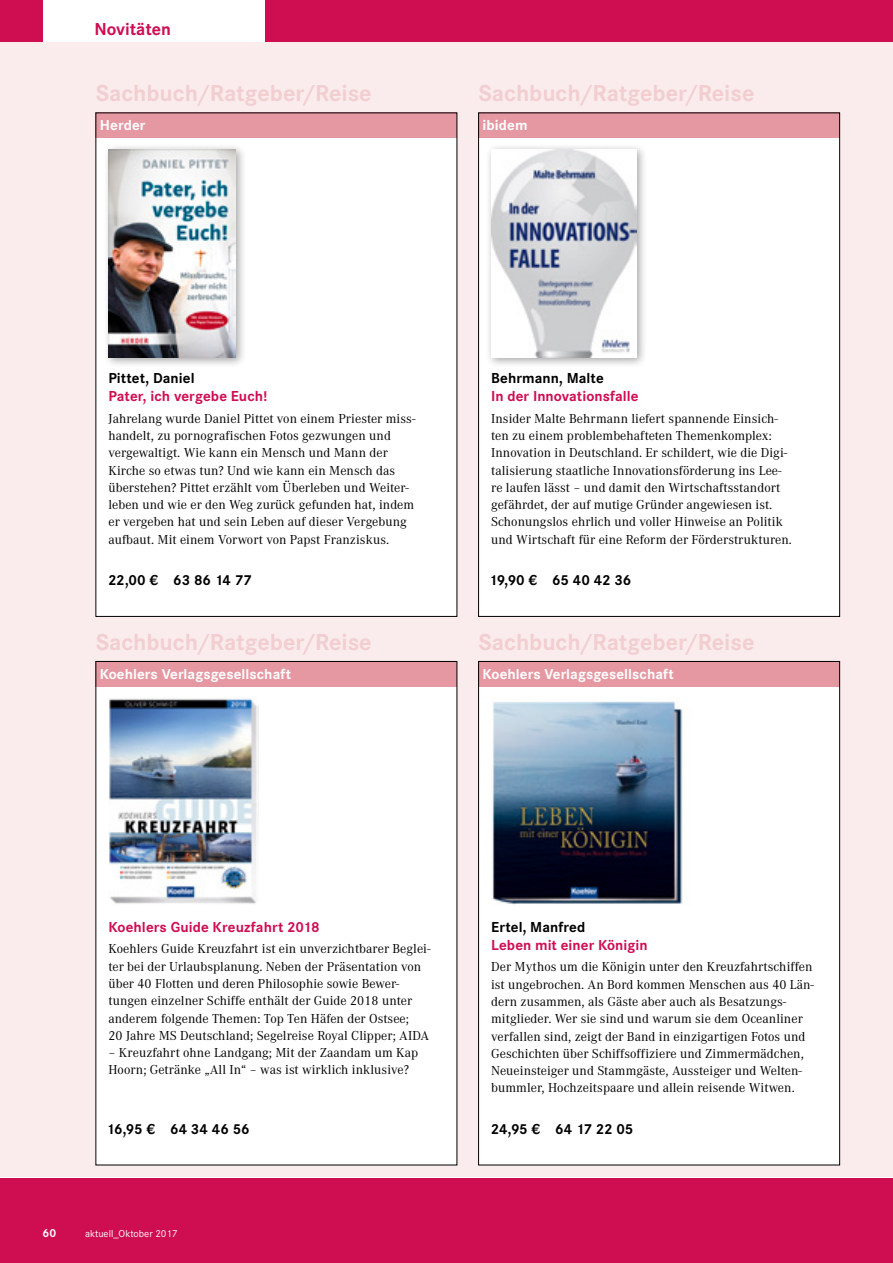
<style>
.page{position:relative;width:893px;height:1263px;background:#fff}
.page>*{position:absolute;margin:0;border:0;box-sizing:border-box;transform-origin:0 0}
.t1{font:700 24px "Corporate S";color:#f3ced1}
.t2{font:700 18px "Corporate S";color:#cf0d51}
.t3{font:700 15px "Corporate S";color:#000}
.t4{font:700 15px "Corporate S";letter-spacing:.005em;color:#cf0d51}
.t5{font:700 15px "Corporate S";letter-spacing:.005em;color:#fff}
.t6{font:13.5px/17.2px "Corporate A";letter-spacing:.005em;color:#000}
.t7{font:700 12px "Corporate S";color:#fff}
.t8{font:10.5px "Corporate S";color:#fff}
</style>
<div class="page">
<div style="left:0;top:1178px;width:893px;height:85px;background:#cf0d51"></div>
<div style="left:0;top:0;width:43px;height:43px;background:#cf0d51"></div>
<div style="left:266px;top:0;width:627px;height:43px;background:#cf0d51"></div>
<div style="left:0;top:43px;width:893px;height:1134px;background:#faeced"></div>
<div style="left:479px;top:661px;width:361px;height:504px;background:#fff"></div>
<div style="left:478px;top:661px;width:362px;height:26px;background:#e698a2"></div>
<img style="left:492px;top:699px;width:191px;height:205px">
<div style="left:96px;top:661px;width:361px;height:504px;background:#fff"></div>
<div style="left:96px;top:661px;width:361px;height:26px;background:#e698a2"></div>
<img style="left:108px;top:698px;width:150px;height:206px">
<div style="left:479px;top:113px;width:361px;height:503px;background:#fff"></div>
<div style="left:478px;top:113px;width:362px;height:25px;background:#e698a2"></div>
<div style="left:486px;top:144px;width:162px;height:224px;background:#000;opacity:.35"></div>
<img style="left:491px;top:149px;width:146px;height:208px">
<div style="left:96px;top:113px;width:361px;height:503px;background:#fff"></div>
<div style="left:96px;top:113px;width:361px;height:25px;background:#e698a2"></div>
<div style="left:104px;top:144px;width:142px;height:224px;background:#000;opacity:.35"></div>
<img style="left:108px;top:149px;width:127px;height:208px">
<h2 class="t2" style="left:94px;top:19px;width:78px">Novitäten</h2>
<h1 class="t1" style="left:96px;top:79px;width:277px">Sachbuch/Ratgeber/Reise</h1>
<p class="t5" style="left:100px;top:116px;width:47px">Herder</p>
<h1 class="t1" style="left:478px;top:79px;width:277px">Sachbuch/Ratgeber/Reise</h1>
<p class="t5" style="left:483px;top:116px;width:46px">ibidem</p>
<p class="t3" style="left:108px;top:370px;width:88px">Pittet, Daniel</p>
<p class="t4" style="left:108px;top:388px;width:160px">Pater, ich vergebe Euch!</p>
<p class="t6" style="left:108px;top:410px;width:309px">Jahrelang wurde Daniel Pittet von einem Priester miss&shy;handelt, zu pornografischen Fotos gezwungen und vergewaltigt. Wie kann ein Mensch und Mann der Kirche so etwas tun? Und wie kann ein Mensch das überstehen? Pittet erzählt vom Überleben und Weiter&shy;leben und wie er den Weg zurück gefunden hat, indem er vergeben hat und sein Leben auf dieser Vergebung aufbaut. Mit einem Vorwort von Papst Franziskus.</p>
<p class="t3" style="left:108px;top:572px;width:145px">22,00 € 63 86 14 77</p>
<h1 class="t1" style="left:96px;top:628px;width:277px">Sachbuch/Ratgeber/Reise</h1>
<p class="t5" style="left:100px;top:665px;width:193px">Koehlers Verlagsgesellschaft</p>
<p class="t3" style="left:491px;top:370px;width:114px">Behrmann, Malte</p>
<p class="t4" style="left:491px;top:388px;width:149px">In der Innovationsfalle</p>
<p class="t6" style="left:491px;top:410px;width:302px">Insider Malte Behrmann liefert spannende Einsich&shy;ten zu einem problembehafteten Themenkomplex:<br>Innovation in Deutschland. Er schildert, wie die Digi&shy;talisierung staatliche Innovationsförderung ins Lee&shy;re laufen lässt – und damit den Wirtschaftsstandort gefährdet, der auf mutige Gründer angewiesen ist.<br>Schonungslos ehrlich und voller Hinweise an Politik und Wirtschaft für eine Reform der Förderstrukturen.</p>
<p class="t3" style="left:489px;top:572px;width:144px">19,90 € 65 40 42 36</p>
<h1 class="t1" style="left:478px;top:628px;width:277px">Sachbuch/Ratgeber/Reise</h1>
<p class="t5" style="left:483px;top:665px;width:193px">Koehlers Verlagsgesellschaft</p>
<p class="t4" style="left:108px;top:918px;width:213px">Koehlers Guide Kreuzfahrt 2018</p>
<p class="t6" style="left:108px;top:941px;width:324px">Koehlers Guide Kreuzfahrt ist ein unverzichtbarer Beglei&shy;ter bei der Urlaubsplanung. Neben der Präsentation von über 40 Flotten und deren Philosophie sowie Bewer&shy;tungen einzelner Schiffe enthält der Guide 2018 unter anderem folgende Themen: Top Ten Häfen der Ostsee;<br>20 Jahre MS Deutschland; Segelreise Royal Clipper; AIDA</p>
<p class="t6" style="left:108px;top:1044px;width:311px">– Kreuzfahrt ohne Landgang; Mit der Zaandam um Kap<br>Hoorn; Getränke „All In“ – was ist wirklich inklusive?</p>
<p class="t3" style="left:106px;top:1120px;width:145px">16,95 € 64 34 46 56</p>
<p class="t7" style="left:43px;top:1226px;width:15px">60</p>
<p class="t8" style="left:85px;top:1227px;width:94px">aktuell_Oktober 2017</p>
<p class="t3" style="left:491px;top:918px;width:96px">Ertel, Manfred</p>
<p class="t4" style="left:491px;top:936px;width:158px">Leben mit einer Königin</p>
<p class="t6" style="left:491px;top:959px;width:324px">Der Mythos um die Königin unter den Kreuzfahrtschiffen ist ungebrochen. An Bord kommen Menschen aus 40 Län&shy;dern zusammen, als Gäste aber auch als Besatzungs&shy;mitglieder. Wer sie sind und warum sie dem Oceanliner verfallen sind, zeigt der Band in einzigartigen Fotos und Geschichten über Schiffsoffiziere und Zimmermädchen, Neueinsteiger und Stammgäste, Aussteiger und Welten&shy;bummler, Hochzeitspaare und allein reisende Witwen.</p>
<p class="t3" style="left:491px;top:1120px;width:144px">24,95 € 64 17 22 05</p>
</div>
